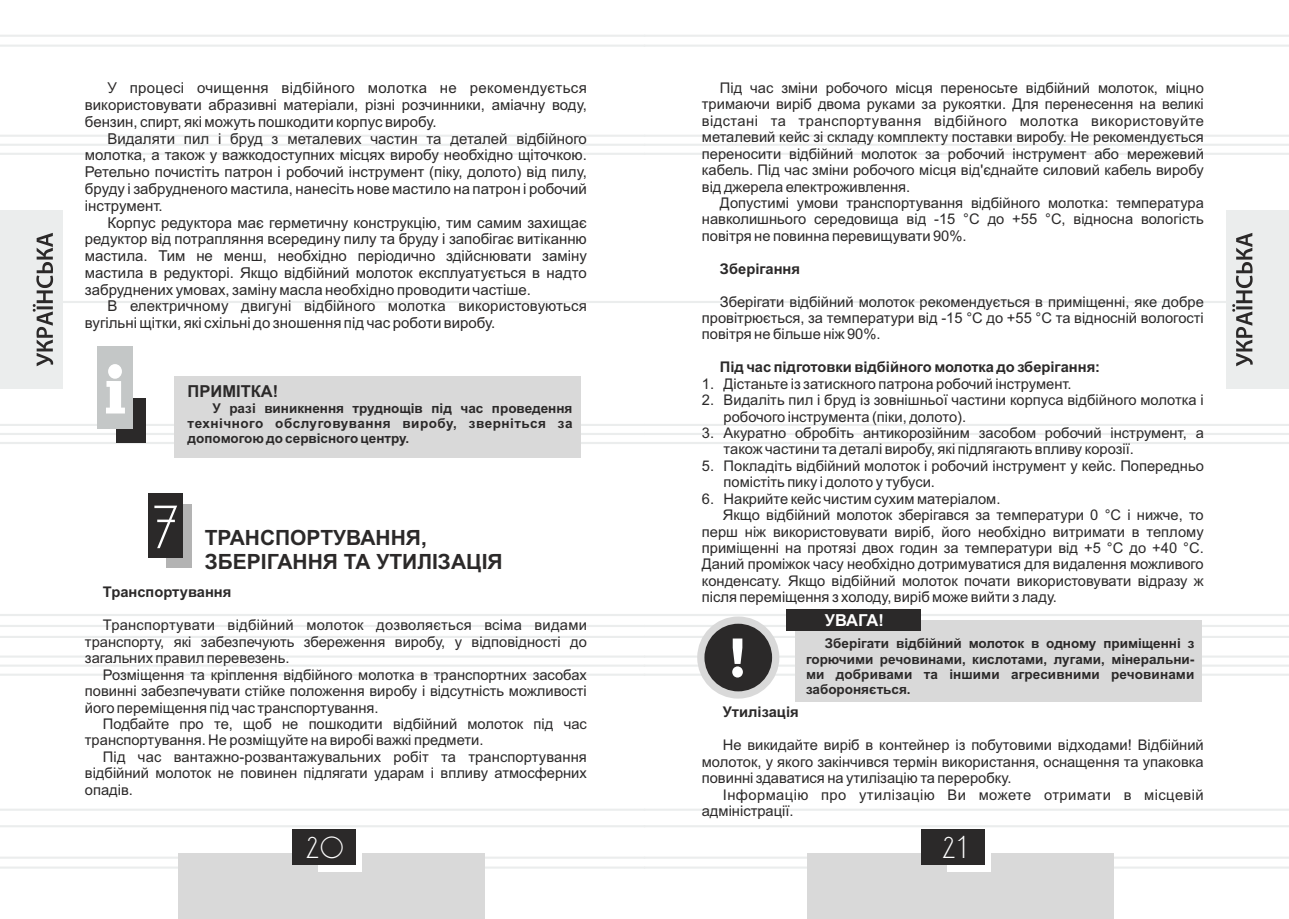
<style>
.page{position:relative;width:1289px;height:919px;background:#fff}
.page>*{position:absolute;margin:0;border:0;box-sizing:border-box;transform-origin:0 0}
.t1{font:52.5px "DS Standart Cyr";color:#fff}
.t2{font:26.25px "DS Standart Cyr";color:#fff}
.t3{font:700 21px/23.4px "Arial";color:#2b2929}
.t4{font:700 16.5px "Arial";color:#2b2929}
.t5{font:700 16.5px "Arial";letter-spacing:-.025em;color:#fff}
.t6{font:15px/16.8px "Arial";color:#2b2929;text-align:justify}
.t7{font:14.7px/16.4px "Arial";color:#2b2929;text-align:justify}
.t8{font:700 14.7px "Arial";color:#2b2929}
.t9{font:14.7px/16.4px "Arial";letter-spacing:.03em;color:#2b2929}
.t10{font:700 13.5px/15.1px "Arial";letter-spacing:.005em;color:#2b2929;text-align:justify}
</style>
<div class="page">
<hr style="left:644px;top:135px;width:644px;height:2px;background:#ebeded">
<hr style="left:644px;top:153px;width:644px;height:2px;background:#ebeded">
<hr style="left:644px;top:424px;width:644px;height:2px;background:#ebeded">
<hr style="left:644px;top:442px;width:644px;height:2px;background:#ebeded">
<hr style="left:644px;top:614px;width:644px;height:2px;background:#ebeded">
<hr style="left:644px;top:635px;width:644px;height:3px;background:#ebeded">
<hr style="left:644px;top:856px;width:644px;height:2px;background:#ebeded">
<hr style="left:644px;top:866px;width:644px;height:2px;background:#ebeded">
<hr style="left:644px;top:35px;width:644px;height:2px;background:#ebeded">
<hr style="left:644px;top:45px;width:644px;height:2px;background:#ebeded">
<hr style="left:644px;top:808px;width:644px;height:2px;background:#ebeded">
<hr style="left:644px;top:825px;width:644px;height:2px;background:#ebeded">
<hr style="left:644px;top:301px;width:644px;height:2px;background:#ebeded">
<hr style="left:0;top:135px;width:644px;height:2px;background:#ebeded">
<hr style="left:0;top:144px;width:1288px;height:2px;background:#ebeded">
<hr style="left:0;top:153px;width:644px;height:2px;background:#ebeded">
<hr style="left:0;top:424px;width:644px;height:2px;background:#ebeded">
<svg style="left:0;top:432px;width:1288px;height:4px"></svg>
<hr style="left:0;top:442px;width:644px;height:2px;background:#ebeded">
<hr style="left:0;top:614px;width:644px;height:2px;background:#ebeded">
<svg style="left:0;top:623px;width:1288px;height:5px"></svg>
<hr style="left:0;top:635px;width:644px;height:3px;background:#ebeded">
<hr style="left:0;top:856px;width:644px;height:2px;background:#ebeded">
<hr style="left:0;top:866px;width:644px;height:2px;background:#ebeded">
<hr style="left:0;top:35px;width:644px;height:2px;background:#ebeded">
<hr style="left:0;top:45px;width:644px;height:2px;background:#ebeded">
<hr style="left:0;top:808px;width:644px;height:2px;background:#ebeded">
<hr style="left:0;top:825px;width:644px;height:2px;background:#ebeded">
<hr style="left:0;top:301px;width:644px;height:2px;background:#ebeded">
<div style="left:0;top:210px;width:62px;height:179px;background:#ebeded"></div>
<svg style="left:33px;top:233px;width:20px;height:133px"></svg>
<div style="left:1226px;top:210px;width:62px;height:179px;background:#ebeded"></div>
<svg style="left:1232px;top:233px;width:20px;height:133px"></svg>
<div style="left:178px;top:853px;width:307px;height:65px;background:#d9d9d9"></div>
<div style="left:318px;top:832px;width:44px;height:39px;background:#fff"></div>
<div style="left:292px;top:829px;width:64px;height:36px;background:#2b2929"></div>
<div style="left:807px;top:853px;width:306px;height:65px;background:#d9d9d9"></div>
<div style="left:946px;top:832px;width:44px;height:39px;background:#fff"></div>
<div style="left:920px;top:829px;width:64px;height:36px;background:#2b2929"></div>
<div style="left:116px;top:397px;width:29px;height:45px;background:#2b2929"></div>
<div style="left:97px;top:346px;width:36px;height:83px;background:#c4c7c7"></div>
<svg style="left:106px;top:364px;width:19px;height:49px"></svg>
<div style="left:175px;top:376px;width:406px;height:81px;background:#d9d9d9"></div>
<div style="left:166px;top:504px;width:25px;height:63px;background:#b3b3b3"></div>
<div style="left:148px;top:493px;width:35px;height:65px;background:#2b2929"></div>
<div style="left:697px;top:616px;width:82px;height:82px;border:14px solid #d9d9d9;border-radius:50%"></div>
<div style="left:704px;top:623px;width:68px;height:68px;background:#2b2929;border-radius:50%"></div>
<svg style="left:0;top:638px;width:1288px;height:39px"></svg>
<div style="left:794px;top:620px;width:407px;height:82px;background:#d9d9d9"></div>
<div style="left:786px;top:609px;width:134px;height:21px;background:#2b2929"></div>
<p class="t6" style="left:85px;top:81px;width:503px;text-indent:23px">У процесі очищення відбійного молотка не рекомендується використовувати абразивні матеріали, різні розчинники, аміачну воду, бензин, спирт, які можуть пошкодити корпус виробу.</p>
<p class="t6" style="left:85px;top:131px;width:503px;text-indent:23px">Видаляти пил і бруд з металевих частин та деталей відбійного молотка, а також у важкодоступних місцях виробу необхідно щіточкою.<br>Ретельно почистіть патрон і робочий інструмент (піку, долото) від пилу, бруду і забрудненого мастила, нанесіть нове мастило на патрон і робочий інструмент.</p>
<p class="t6" style="left:85px;top:215px;width:503px;text-indent:23px">Корпус редуктора має герметичну конструкцію, тим самим захищає редуктор від потрапляння всередину пилу та бруду і запобігає витіканню мастила. Тим не менш, необхідно періодично здійснювати заміну мастила в редукторі. Якщо відбійний молоток експлуатується в надто забруднених умовах, заміну масла необхідно проводити частіше.</p>
<p class="t6" style="left:85px;top:299px;width:503px;text-indent:23px">В електричному двигуні відбійного молотка використовуються вугільні щітки, які схільні до зношення під час роботи виробу.</p>
<p class="t4" style="left:188px;top:385px;width:92px">ПРИМІТКА!</p>
<p class="t10" style="left:188px;top:402px;width:386px;text-indent:25px">У разі виникнення труднощів під час проведення технічного обслуговування виробу, зверніться за допомогою до сервісного центру.</p>
<h1 class="t1" style="left:153px;top:505px;width:26px">7</h1>
<p class="t8" style="left:103px;top:586px;width:130px">Транспортування</p>
<p class="t7" style="left:85px;top:618px;width:503px;text-indent:18px">Транспортувати відбійний молоток дозволяється всіма видами транспорту, які забезпечують збереження виробу, у відповідності до загальних правил перевезень.</p>
<p class="t7" style="left:85px;top:667px;width:503px;text-indent:18px">Розміщення та кріплення відбійного молотка в транспортних засобах повинні забезпечувати стійке положення виробу і відсутність можливості його переміщення під час транспортування.</p>
<p class="t7" style="left:85px;top:717px;width:503px;text-indent:18px">Подбайте про те, щоб не пошкодити відбійний молоток під час транспортування. Не розміщуйте на виробі важкі предмети.</p>
<p class="t7" style="left:85px;top:749px;width:503px;text-indent:18px">Під час вантажно-розвантажувальних робіт та транспортування відбійний молоток не повинен підлягати ударам і впливу атмосферних опадів.</p>
<h3 class="t3" style="left:205px;top:528px;width:299px">ТРАНСПОРТУВАННЯ,<br>ЗБЕРІГАННЯ ТА УТИЛІЗАЦІЯ</h3>
<p class="t7" style="left:702px;top:81px;width:503px;text-indent:18px">Під час зміни робочого місця переносьте відбійний молоток, міцно тримаючи виріб двома руками за рукоятки. Для перенесення на великі відстані та транспортування відбійного молотка використовуйте металевий кейс зі складу комплекту поставки виробу. Не рекомендується переносити відбійний молоток за робочий інструмент або мережевий кабель. Під час зміни робочого місця від'єднайте силовий кабель виробу від джерела електроживлення.</p>
<p class="t7" style="left:702px;top:196px;width:503px;text-indent:18px">Допустимі умови транспортування відбійного молотка: температура навколишнього середовища від -15 °С до +55 °С, відносна вологість повітря не повинна перевищувати 90%.</p>
<p class="t8" style="left:720px;top:263px;width:82px">Зберігання</p>
<p class="t7" style="left:702px;top:294px;width:503px;text-indent:18px">Зберігати відбійний молоток рекомендується в приміщенні, яке добре провітрюється, за температури від -15 °С до +55 °С та відносній вологості повітря не більше ніж 90%.</p>
<p class="t8" style="left:720px;top:361px;width:382px">Під час підготовки відбійного молотка до зберігання:</p>
<p class="t7" style="left:702px;top:376px;width:371px">1. Дістаньте із затискного патрона робочий інструмент.</p>
<p class="t7" style="left:723px;top:393px;width:481px;text-indent:-22px">2. Видаліть пил і бруд із зовнішньої частини корпуса відбійного молотка і робочого інструмента (піки, долото).</p>
<p class="t7" style="left:723px;top:426px;width:481px;text-indent:-22px">3. Акуратно обробіть антикорозійним засобом робочий інструмент, а також частини та деталі виробу, які підлягають впливу корозії.</p>
<p class="t7" style="left:723px;top:459px;width:481px;text-indent:-22px">5. Покладіть відбійний молоток і робочий інструмент у кейс. Попередньо помістіть пику і долото у тубуси.</p>
<p class="t7" style="left:702px;top:491px;width:300px">6. Накрийте кейс чистим сухим матеріалом.</p>
<p class="t7" style="left:723px;top:508px;width:482px">Якщо відбійний молоток зберігався за температури 0 °С і нижче, то</p>
<p class="t7" style="left:701px;top:524px;width:503px">перш ніж використовувати виріб, його необхідно витримати в теплому</p>
<p class="t7" style="left:701px;top:541px;width:503px">приміщенні на протязі двох годин за температури від +5 °С до +40 °С.</p>
<p class="t7" style="left:701px;top:557px;width:503px">Даний проміжок часу необхідно дотримуватися для видалення можливого</p>
<p class="t7" style="left:701px;top:574px;width:503px">конденсату. Якщо відбійний молоток почати використовувати відразу ж</p>
<p class="t7" style="left:701px;top:590px;width:357px">після переміщення з холоду, виріб може вийти з ладу.</p>
<p class="t5" style="left:824px;top:613px;width:60px">УВАГА!</p>
<p class="t10" style="left:806px;top:637px;width:390px;text-indent:19px">Зберігати відбійний молоток в одному приміщенні з горючими речовинами, кислотами, лугами, мінеральни&shy;ми добривами та іншими агресивними речовинами забороняється.</p>
<p class="t8" style="left:722px;top:706px;width:77px">Утилізація</p>
<p class="t7" style="left:701px;top:738px;width:503px;text-indent:21px">Не викидайте виріб в контейнер із побутовими відходами! Відбійний молоток, у якого закінчився термін використання, оснащення та упаковка повинні здаватися на утилізацію та переробку.</p>
<p class="t9" style="left:701px;top:787px;width:503px;text-indent:21px">Інформацію про утилізацію Ви можете отримати в місцевій адміністрації.</p>
<h2 class="t2" style="left:306px;top:836px;width:38px">20</h2>
<h2 class="t2" style="left:942px;top:836px;width:24px">21</h2>
</div>
